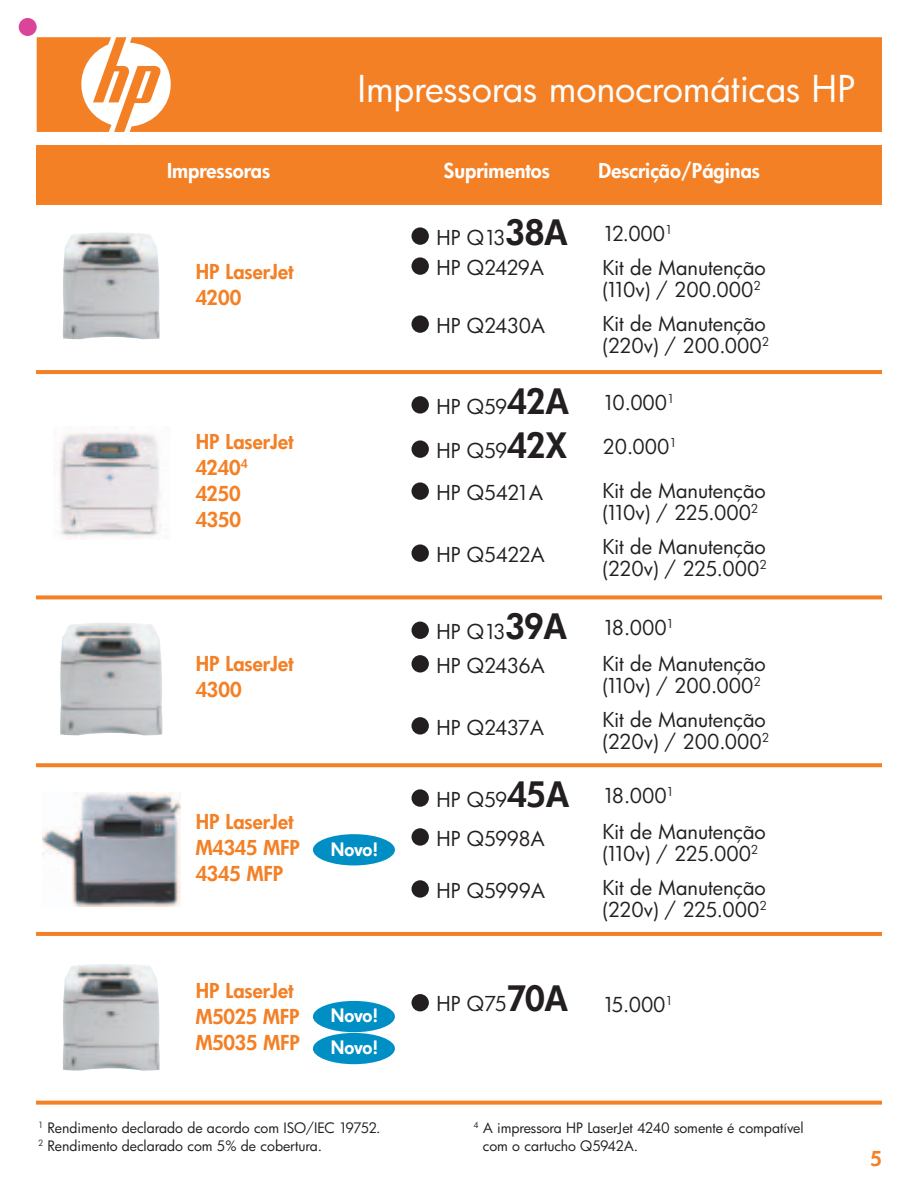
<style>
.page{position:relative;width:918px;height:1188px;background:#fff}
.page>*{position:absolute;margin:0;border:0;box-sizing:border-box;transform-origin:0 0}
.t1{font:36px "Futura Bk";letter-spacing:-.005em;color:#fff}
.t2{font:20px/34px "Futura Bk";color:#231f20}
.t3{font:20px/26px "Futura Hv";color:#f48026}
.t4{font:20px "Futura Hv";color:#fff}
.t5{font:18px/32px "Futura Hv";letter-spacing:-.02em;color:#fff}
.t6{font:14px/18.2px "Futura Bk";letter-spacing:-.005em;color:#231f20}
.s1{font-family:"Futura Hv";font-size:34px}
</style>
<div class="page">
<div style="left:19px;top:18px;width:18px;height:18px;background:#da4599;border-radius:50%"></div>
<svg style="left:37px;top:37px;width:845px;height:95px;background:#f48631"></svg>
<div style="left:36px;top:146px;width:366px;height:59px;background:#f48026"></div>
<div style="left:402px;top:146px;width:190px;height:59px;background:#f48026"></div>
<div style="left:592px;top:146px;width:290px;height:59px;background:#f48026"></div>
<div style="left:412px;top:315px;width:17px;height:18px;background:#231f20;border-radius:50%"></div>
<div style="left:412px;top:257px;width:17px;height:18px;background:#231f20;border-radius:50%"></div>
<div style="left:412px;top:227px;width:17px;height:18px;background:#231f20;border-radius:50%"></div>
<div style="left:412px;top:396px;width:17px;height:18px;background:#231f20;border-radius:50%"></div>
<div style="left:412px;top:544px;width:17px;height:18px;background:#231f20;border-radius:50%"></div>
<div style="left:412px;top:482px;width:17px;height:18px;background:#231f20;border-radius:50%"></div>
<div style="left:412px;top:440px;width:17px;height:18px;background:#231f20;border-radius:50%"></div>
<div style="left:412px;top:717px;width:17px;height:18px;background:#231f20;border-radius:50%"></div>
<div style="left:412px;top:655px;width:17px;height:18px;background:#231f20;border-radius:50%"></div>
<div style="left:412px;top:622px;width:17px;height:17px;background:#231f20;border-radius:50%"></div>
<div style="left:412px;top:880px;width:17px;height:18px;background:#231f20;border-radius:50%"></div>
<div style="left:412px;top:828px;width:17px;height:18px;background:#231f20;border-radius:50%"></div>
<div style="left:412px;top:789px;width:17px;height:18px;background:#231f20;border-radius:50%"></div>
<div style="left:412px;top:994px;width:17px;height:17px;background:#231f20;border-radius:50%"></div>
<hr style="left:36px;top:145px;width:846px;height:1px;background:#f48026">
<hr style="left:36px;top:370px;width:846px;height:4px;background:#f48026">
<svg style="left:36px;top:595px;width:846px;height:4px;background:#f58d3d"></svg>
<svg style="left:36px;top:763px;width:846px;height:4px;background:#f48732"></svg>
<svg style="left:36px;top:932px;width:846px;height:4px;background:#f48129"></svg>
<svg style="left:36px;top:1101px;width:846px;height:4px;background:#f58b39"></svg>
<img style="left:63px;top:233px;width:97px;height:106px">
<img style="left:59px;top:432px;width:103px;height:106px">
<img style="left:60px;top:623px;width:102px;height:112px">
<img style="left:43px;top:793px;width:138px;height:113px">
<img style="left:63px;top:964px;width:97px;height:107px">
<div style="left:313px;top:834px;width:82px;height:31px;background:#008fc5;border-radius:50%"></div>
<div style="left:313px;top:1001px;width:82px;height:31px;background:#008fc5;border-radius:50%"></div>
<div style="left:313px;top:1033px;width:82px;height:31px;background:#008fc5;border-radius:50%"></div>
<h1 class="t1" style="left:358px;top:75px;width:499px">Impressoras monocromáticas HP</h1>
<p class="t4" style="left:167px;top:162px;width:105px">Impressoras</p>
<p class="t4" style="left:444px;top:162px;width:108px">Suprimentos</p>
<p class="t4" style="left:598px;top:162px;width:163px">Descrição/Páginas</p>
<p class="t2" style="left:436px;top:225px;width:133px;line-height:30px">HP Q13<span class="s1">38A<br></span>HP Q2429A</p>
<p class="t2" style="left:602px;top:219px;width:165px">12.000<sup>1<br></sup>Kit de Manutenção</p>
<p class="t2" style="left:602px;top:275px;width:165px">(110v) / 200.000<sup>2<br></sup>Kit de Manutenção</p>
<p class="t2" style="left:602px;top:331px;width:168px">(220v) / 200.000<sup>2</sup></p>
<p class="t3" style="left:196px;top:261px;width:99px">HP LaserJet<br>4200</p>
<p class="t2" style="left:436px;top:311px;width:110px">HP Q2430A</p>
<p class="t3" style="left:196px;top:430px;width:99px">HP LaserJet<br>4240<sup>4<br></sup>4250<br>4350</p>
<p class="t3" style="left:196px;top:652px;width:99px">HP LaserJet<br>4300</p>
<p class="t3" style="left:196px;top:810px;width:106px">HP LaserJet<br>M4345 MFP<br>4345 MFP</p>
<p class="t5" style="left:331px;top:835px;width:49px">Novo!</p>
<p class="t3" style="left:196px;top:979px;width:106px">HP LaserJet<br>M5025 MFP<br>M5035 MFP</p>
<p class="t5" style="left:331px;top:1001px;width:49px">Novo!<br>Novo!</p>
<p class="t2" style="left:436px;top:392px;width:134px">HP Q59<span class="s1">42A</span></p>
<p class="t2" style="left:436px;top:432px;width:132px;line-height:42px">HP Q59<span class="s1">42X<br></span>HP Q5421A</p>
<p class="t2" style="left:436px;top:540px;width:110px">HP Q5422A</p>
<p class="t2" style="left:436px;top:617px;width:132px">HP Q13<span class="s1">39A<br></span>HP Q2436A</p>
<p class="t2" style="left:436px;top:713px;width:109px">HP Q2437A</p>
<p class="t2" style="left:436px;top:782px;width:134px;line-height:39px">HP Q59<span class="s1">45A<br></span>HP Q5998A</p>
<p class="t2" style="left:436px;top:876px;width:110px">HP Q5999A</p>
<p class="t2" style="left:602px;top:388px;width:74px">10.000<sup>1</sup></p>
<p class="t2" style="left:602px;top:432px;width:76px">20.000<sup>1</sup></p>
<p class="t2" style="left:602px;top:482px;width:165px;line-height:22px">Kit de Manutenção (110v) / 225.000<sup>2</sup></p>
<p class="t2" style="left:602px;top:538px;width:166px;line-height:22px">Kit de Manutenção (220v) / 225.000<sup>2</sup></p>
<p class="t2" style="left:602px;top:612px;width:165px;line-height:36px">18.000<sup>1<br></sup>Kit de Manutenção</p>
<p class="t2" style="left:602px;top:671px;width:165px">(110v) / 200.000<sup>2<br></sup>Kit de Manutenção</p>
<p class="t2" style="left:602px;top:727px;width:168px">(220v) / 200.000<sup>2</sup></p>
<p class="t2" style="left:602px;top:780px;width:165px;line-height:36px">18.000<sup>1<br></sup>Kit de Manutenção</p>
<p class="t2" style="left:602px;top:839px;width:165px">(110v) / 225.000<sup>2<br></sup>Kit de Manutenção</p>
<p class="t2" style="left:602px;top:895px;width:166px">(220v) / 225.000<sup>2</sup></p>
<p class="t2" style="left:436px;top:990px;width:238px">HP Q75<span class="s1">70A</span> 15.000<sup>1</sup></p>
<p class="t6" style="left:38px;top:1120px;width:344px"><sup>1</sup> Rendimento declarado de acordo com ISO/IEC 19752.<br><sup>2</sup> Rendimento declarado com 5% de cobertura.</p>
<p class="t6" style="left:483px;top:1120px;width:322px;text-indent:-9px"><sup>4</sup> A impressora HP LaserJet 4240 somente é compatível com o cartucho Q5942A.</p>
<p class="t3" style="left:870px;top:1148px;width:13px">5</p>
</div>
